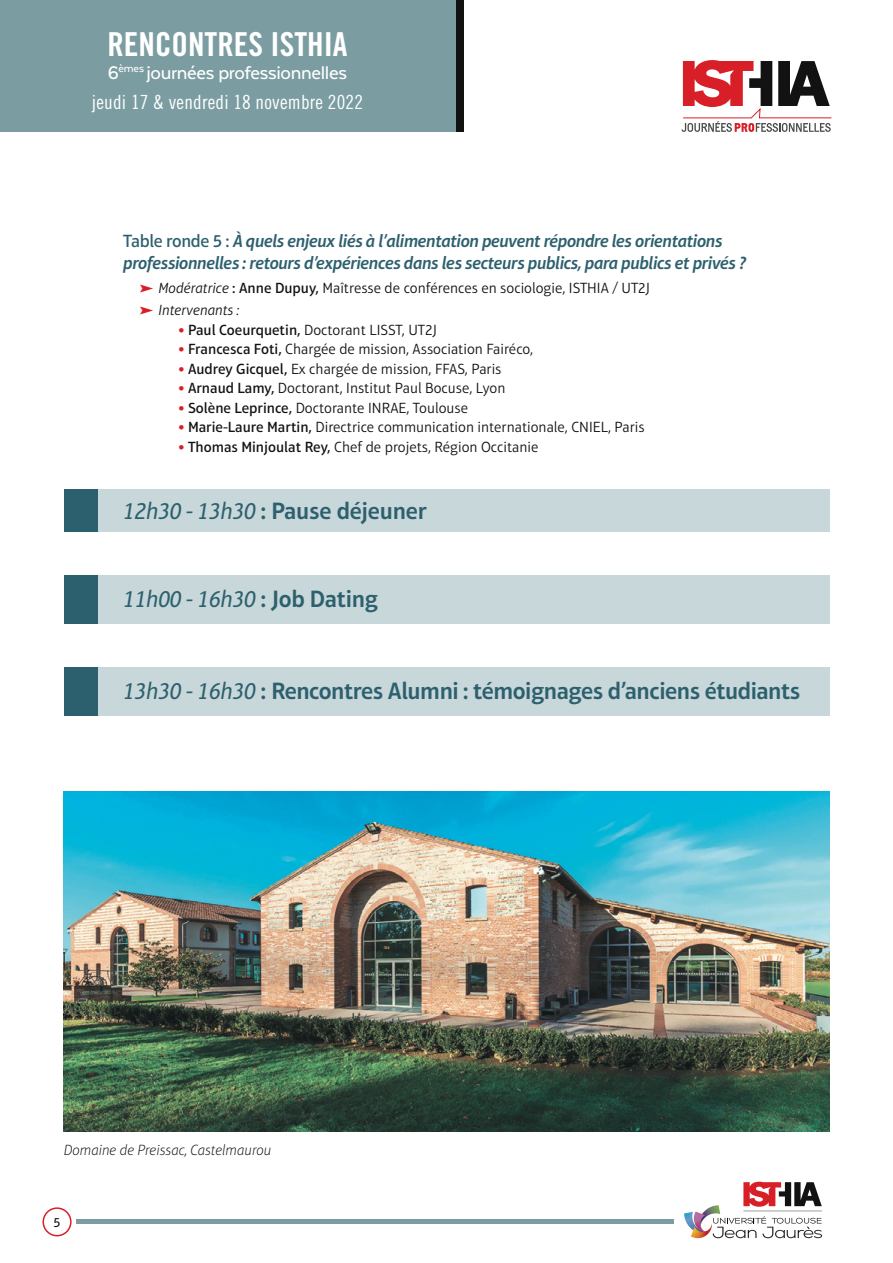
<style>
.page{position:relative;width:893px;height:1263px;background:#fff}
.page>*{position:absolute;margin:0;border:0;box-sizing:border-box;transform-origin:0 0}
.t1{font:33px "Trade Gothic LT Std Bd Cn 20";color:#fff}
.t2{font:600 24px "Aptifer Sans LT Pro";letter-spacing:-.02em;color:#2d606e}
.t3{font:italic 24px "Aptifer Sans LT Pro";letter-spacing:-.01em;color:#2d606e}
.t4{font:500 21px "Texta Alt";letter-spacing:-.015em;color:#fff}
.t5{font:19.5px "Trade Gothic LT Std Cn 18";letter-spacing:.01em;color:#fff}
.t6{font:italic 600 18px/21.6px "Aptifer Sans LT Pro";letter-spacing:-.02em;color:#2d606e}
.t7{font:300 15px/22.5px "Aptifer Sans LT Pro";color:#121212}
.t8{font:italic 100 15px "Aptifer Sans LT Pro";color:#121212}
.t9{font:13.5px "Aptifer Sans LT Pro";color:#121212}
.s1{font-weight:500;font-style:normal}
.s2{font-family:"Pointers";font-weight:400;color:#d81f27}
.s3{font-style:italic}
.s4{font-weight:500}
.s5{font-weight:900;color:#d81f27}
.s6{font-weight:400;font-style:italic}
.s7{font-weight:600;font-style:normal}
</style>
<div class="page">
<hr style="left:77px;top:1220px;width:597px;height:4px;background:#7b9da2">
<div style="left:43px;top:1207px;width:29px;height:29px;border:2px solid #d81f27;border-radius:50%"></div>
<svg style="left:684px;top:1182px;width:138px;height:56px"></svg>
<hr style="left:743px;top:1210px;width:79px;height:1px;background:#9d9f9e">
<svg style="left:681px;top:60px;width:151px;height:72px"></svg>
<div style="left:64px;top:575px;width:35px;height:49px;background:#2d606e"></div>
<div style="left:64px;top:667px;width:35px;height:49px;background:#2d606e"></div>
<div style="left:64px;top:489px;width:35px;height:43px;background:#2d606e"></div>
<div style="left:98px;top:575px;width:731px;height:49px;background:#c8d7d9"></div>
<div style="left:98px;top:667px;width:731px;height:49px;background:#c8d7d9"></div>
<div style="left:98px;top:489px;width:731px;height:43px;background:#c8d7d9"></div>
<img style="left:64px;top:791px;width:765px;height:341px">
<div style="left:455px;top:0;width:8px;height:132px;background:#121212"></div>
<div style="left:0;top:0;width:455px;height:132px;background:#7b9da2"></div>
<h1 class="t1" style="left:107px;top:24px;width:242px">RENCONTRES ISTHIA</h1>
<h3 class="t4" style="left:108px;top:62px;width:241px">6<sup>èmes</sup> journées professionnelles</h3>
<h3 class="t5" style="left:92px;top:90px;width:273px">jeudi 17 &amp; vendredi 18 novembre 2022</h3>
<p class="t6" style="left:123px;top:230px;width:624px"><span class="s1">Table ronde 5 :</span> À quels enjeux liés à l’alimentation peuvent répondre les orientations professionnelles : retours d’expériences dans les secteurs publics, para publics et privés ?</p>
<p class="t7" style="left:140px;top:276px;width:511px"><span class="s2">d</span> <span class="s3">Modératrice</span> <span class="s4">: Anne Dupuy,</span> Maîtresse de conférences en sociologie, ISTHIA / UT2J <span class="s2">d</span> <span class="s3">Intervenants :</span></p>
<p class="t7" style="left:179px;top:318px;width:260px"><span class="s5">•</span> <span class="s4">Paul Coeurquetin,</span> Doctorant LISST, UT2J</p>
<p class="t7" style="left:179px;top:338px;width:356px"><span class="s5">•</span> <span class="s4">Francesca Foti,</span> Chargée de mission, Association Fairéco,</p>
<p class="t7" style="left:179px;top:357px;width:324px"><span class="s5">•</span> <span class="s4">Audrey Gicquel,</span> Ex chargée de mission, FFAS, Paris</p>
<p class="t7" style="left:179px;top:377px;width:328px"><span class="s5">•</span> <span class="s4">Arnaud Lamy,</span> Doctorant, Institut Paul Bocuse, Lyon</p>
<p class="t7" style="left:179px;top:396px;width:291px"><span class="s5">•</span> <span class="s4">Solène Leprince,</span> Doctorante INRAE, Toulouse</p>
<p class="t7" style="left:179px;top:416px;width:468px"><span class="s5">•</span> <span class="s4">Marie-Laure Martin,</span> Directrice communication internationale, CNIEL, Paris</p>
<p class="t7" style="left:179px;top:435px;width:361px"><span class="s5">•</span> <span class="s4">Thomas Minjoulat Rey,</span> Chef de projets, Région Occitanie</p>
<h2 class="t2" style="left:123px;top:496px;width:305px"><span class="s6">12h30 - 13h30</span> : Pause déjeuner</h2>
<h2 class="t3" style="left:123px;top:585px;width:256px">11h00 - 16h30 <span class="s7">: Job Dating</span></h2>
<h2 class="t2" style="left:123px;top:677px;width:679px"><span class="s6">13h30 - 16h30</span> : Rencontres Alumni : témoignages d’anciens étudiants</h2>
<p class="t8" style="left:64px;top:1142px;width:209px">Domaine de Preissac, Castelmaurou</p>
<p class="t9" style="left:54px;top:1215px;width:8px">5</p>
</div>
